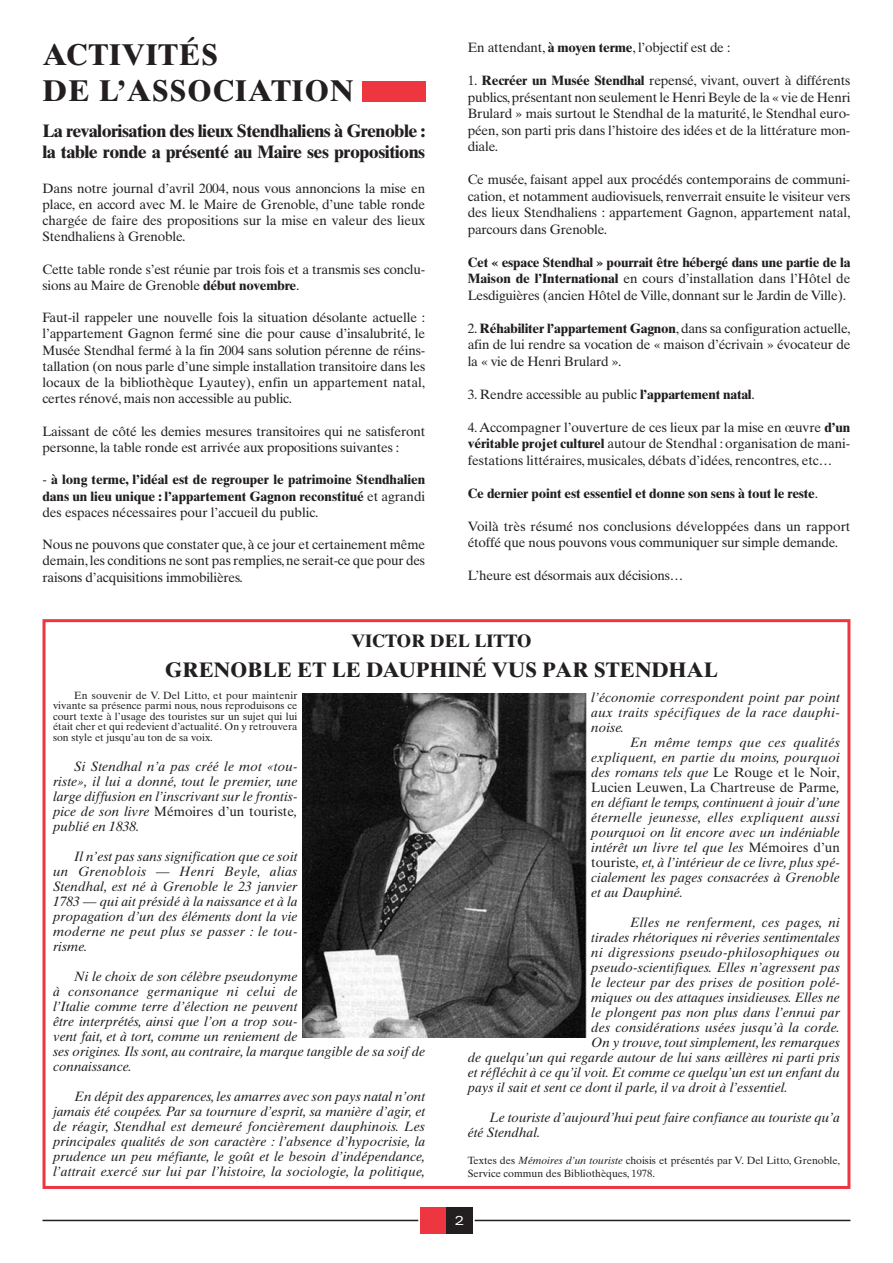
<style>
.page{position:relative;width:893px;height:1263px;background:#fff}
.page>*{position:absolute;margin:0;border:0;box-sizing:border-box;transform-origin:0 0}
.t1{font:700 30px/36px "Times Ten";letter-spacing:.025em;color:#231f20}
.t2{font:700 21px "Times Ten";color:#231f20}
.t3{font:700 18px/21.6px "Times Ten";letter-spacing:-.03em;color:#231f20}
.t4{font:700 18px "Times Ten";color:#231f20}
.t5{font:13.5px/16.5px "Times Ten";letter-spacing:-.015em;color:#231f20;text-align:justify}
.t6{font:italic 13.5px/15px "Times Ten";color:#231f20;text-align:justify}
.t7{font:700 13.5px/16.2px "Times Ten";letter-spacing:-.015em;color:#231f20;text-align:justify}
.t8{font:italic 13.5px "Times Ten";letter-spacing:.02em;color:#231f20}
.t9{font:italic 13.5px "Times Ten";letter-spacing:.025em;color:#231f20}
.t10{font:expanded 12px "Unitus B";color:#fff}
.t11{font:10.5px/10.5px "Times Ten";color:#231f20;text-align:justify}
.s1{font-weight:700}
.s2{font-weight:400}
.s3{font-style:normal}
.s4{font-style:italic}
</style>
<div class="page">
<hr style="left:475px;top:1220px;width:375px;height:1px;background:#231f20">
<hr style="left:43px;top:1220px;width:375px;height:1px;background:#231f20">
<div style="left:421px;top:1208px;width:26px;height:26px;background:#ee3640"></div>
<div style="left:447px;top:1208px;width:26px;height:26px;background:#231f20"></div>
<div style="left:43px;top:619px;width:807px;height:570px;border:3px solid #ee3640"></div>
<div style="left:362px;top:81px;width:63px;height:20px;background:#ee3640"></div>
<img style="left:302px;top:693px;width:285px;height:344px">
<h1 class="t1" style="left:43px;top:40px;width:312px">ACTIVITÉS<br>DE L’ASSOCIATION</h1>
<h3 class="t3" style="left:43px;top:122px;width:384px">La revalorisation des lieux Stendhaliens à Grenoble : la table ronde a présenté au Maire ses propositions</h3>
<p class="t5" style="left:43px;top:181px;width:384px">Dans notre journal d’avril 2004, nous vous annoncions la mise en place, en accord avec M. le Maire de Grenoble, d’une table ronde chargée de faire des propositions sur la mise en valeur des lieux Stendhaliens à Grenoble.</p>
<p class="t5" style="left:43px;top:262px;width:384px">Cette table ronde s’est réunie par trois fois et a transmis ses conclu&shy;sions au Maire de Grenoble <span class="s1">début novembre</span>.</p>
<p class="t5" style="left:43px;top:311px;width:384px">Faut-il rappeler une nouvelle fois la situation désolante actuelle : l’appartement Gagnon fermé sine die pour cause d’insalubrité, le Musée Stendhal fermé à la fin 2004 sans solution pérenne de réins&shy;tallation (on nous parle d’une simple installation transitoire dans les locaux de la bibliothèque Lyautey), enfin un appartement natal, certes rénové, mais non accessible au public.</p>
<p class="t5" style="left:43px;top:424px;width:384px">Laissant de côté les demies mesures transitoires qui ne satisferont personne, la table ronde est arrivée aux propositions suivantes :</p>
<p class="t7" style="left:43px;top:473px;width:384px"><span class="s2">-</span> à long terme, l’idéal est de regrouper le patrimoine Stendhalien dans un lieu unique : l’appartement Gagnon reconstitué <span class="s2">et agrandi des espaces nécessaires pour l’accueil du public.</span></p>
<p class="t5" style="left:43px;top:538px;width:384px">Nous ne pouvons que constater que, à ce jour et certainement même demain,les conditions ne sont pas remplies,ne serait-ce que pour des raisons d’acquisitions immobilières.</p>
<p class="t5" style="left:468px;top:41px;width:264px">En attendant, <span class="s1">à moyen terme</span>, l’objectif est de :</p>
<p class="t5" style="left:468px;top:74px;width:384px">1. <span class="s1">Recréer un Musée Stendhal</span> repensé, vivant, ouvert à différents publics,présentant non seulement le Henri Beyle de la « vie de Henri Brulard » mais surtout le Stendhal de la maturité, le Stendhal euro&shy;péen, son parti pris dans l’histoire des idées et de la littérature mon&shy;diale.</p>
<p class="t5" style="left:468px;top:173px;width:384px">Ce musée, faisant appel aux procédés contemporains de communi&shy;cation, et notamment audiovisuels, renverrait ensuite le visiteur vers des lieux Stendhaliens : appartement Gagnon, appartement natal, parcours dans Grenoble.</p>
<p class="t5" style="left:468px;top:255px;width:384px"><span class="s1">Cet « espace Stendhal » pourrait être hébergé dans une partie de la Maison de l’International</span> en cours d’installation dans l’Hôtel de Lesdiguières (ancien Hôtel de Ville, donnant sur le Jardin de Ville).</p>
<p class="t5" style="left:468px;top:321px;width:384px">2.<span class="s1">Réhabiliter l’appartement Gagnon</span>,dans sa configuration actuelle, afin de lui rendre sa vocation de « maison d’écrivain » évocateur de la « vie de Henri Brulard ».</p>
<p class="t5" style="left:468px;top:387px;width:289px">3. Rendre accessible au public <span class="s1">l’appartement natal</span>.</p>
<p class="t5" style="left:468px;top:420px;width:384px">4.Accompagner l’ouverture de ces lieux par la mise en œuvre <span class="s1">d’un véritable projet culturel</span> autour de Stendhal : organisation de mani&shy;festations littéraires, musicales, débats d’idées, rencontres, etc…</p>
<p class="t7" style="left:468px;top:486px;width:352px">Ce dernier point est essentiel et donne son sens à tout le reste<span class="s2">.</span></p>
<p class="t5" style="left:468px;top:519px;width:384px">Voilà très résumé nos conclusions développées dans un rapport étoffé que nous pouvons vous communiquer sur simple demande.</p>
<p class="t5" style="left:468px;top:568px;width:217px">L’heure est désormais aux décisions…</p>
<h3 class="t4" style="left:351px;top:635px;width:182px">VICTOR DEL LITTO</h3>
<h2 class="t2" style="left:165px;top:663px;width:555px">GRENOBLE ET LE DAUPHINÉ VUS PAR STENDHAL</h2>
<p class="t11" style="left:53px;top:691px;width:246px;text-indent:21px">En souvenir de V. Del Litto, et pour maintenir vivante sa présence parmi nous, nous reproduisons ce court texte à l’usage des touristes sur un sujet qui lui était cher et qui redevient d’actualité. On y retrouvera son style et jusqu’au ton de sa voix.</p>
<p class="t6" style="left:53px;top:760px;width:246px;text-indent:21px">Si Stendhal n’a pas créé le mot «tou&shy;riste», il lui a donné, tout le premier, une large diffusion en l’inscrivant sur le frontis&shy;pice de son livre <span class="s3">Mémoires d’un touriste</span>, publié en 1838.</p>
<p class="t6" style="left:53px;top:850px;width:246px;text-indent:21px">Il n’est pas sans signification que ce soit un Grenoblois — Henri Beyle, alias Stendhal, est né à Grenoble le 23 janvier 1783 — qui ait présidé à la naissance et à la propagation d’un des éléments dont la vie moderne ne peut plus se passer : le tou&shy;risme.</p>
<p class="t6" style="left:53px;top:970px;width:374px;text-align:left;text-indent:21px">Ni le choix de son célèbre pseudonyme<br>à consonance germanique ni celui de<br>l’Italie comme terre d’élection ne peuvent<br>être interprétés, ainsi que l’on a trop sou-<br>vent fait, et à tort, comme un reniement de<br>ses origines. Ils sont, au contraire, la marque tangible de sa soif de connaissance.</p>
<p class="t6" style="left:53px;top:1090px;width:374px;text-indent:21px">En dépit des apparences, les amarres avec son pays natal n’ont jamais été coupées. Par sa tournure d’esprit, sa manière d’agir, et de réagir, Stendhal est demeuré foncièrement dauphinois. Les principales qualités de son caractère : l’absence d’hypocrisie, la prudence un peu méfiante, le goût et le besoin d’indépendance, l’attrait exercé sur lui par l’histoire, la sociologie, la politique,</p>
<p class="t6" style="left:591px;top:691px;width:250px">l’économie correspondent point par point aux traits spécifiques de la race dauphi&shy;noise.</p>
<p class="t6" style="left:591px;top:736px;width:250px;text-indent:38px">En même temps que ces qualités expliquent, en partie du moins, pourquoi des romans tels que <span class="s3">Le Rouge et le Noir, Lucien Leuwen, La Chartreuse de Parme</span>, en défiant le temps, continuent à jouir d’une éternelle jeunesse, elles expliquent aussi pourquoi on lit encore avec un indéniable intérêt un livre tel que les <span class="s3">Mémoires d’un touriste</span>, et, à l’intérieur de ce livre, plus spé&shy;cialement les pages consacrées à Grenoble et au Dauphiné.</p>
<p class="t9" style="left:630px;top:917px;width:212px">Elles ne renferment, ces pages, ni</p>
<p class="t6" style="left:591px;top:931px;width:250px">tirades rhétoriques ni rêveries sentimentales</p>
<p class="t8" style="left:591px;top:947px;width:250px">ni digressions pseudo-philosophiques ou</p>
<p class="t6" style="left:591px;top:961px;width:250px">pseudo-scientifiques. Elles n’agressent pas</p>
<p class="t6" style="left:591px;top:976px;width:250px">le lecteur par des prises de position polé-</p>
<p class="t6" style="left:591px;top:991px;width:250px">miques ou des attaques insidieuses. Elles ne</p>
<p class="t6" style="left:591px;top:1006px;width:250px">le plongent pas non plus dans l’ennui par</p>
<p class="t6" style="left:591px;top:1021px;width:250px">des considérations usées jusqu’à la corde.</p>
<p class="t6" style="left:591px;top:1036px;width:250px">On y trouve, tout simplement, les remarques</p>
<p class="t6" style="left:468px;top:1051px;width:374px">de quelqu’un qui regarde autour de lui sans œillères ni parti pris</p>
<p class="t6" style="left:468px;top:1066px;width:374px">et réfléchit à ce qu’il voit. Et comme ce quelqu’un est un enfant du</p>
<p class="t6" style="left:468px;top:1081px;width:322px">pays il sait et sent ce dont il parle, il va droit à l’essentiel.</p>
<p class="t6" style="left:468px;top:1111px;width:374px;text-indent:21px">Le touriste d’aujourd’hui peut faire confiance au touriste qu’a été Stendhal.</p>
<p class="t11" style="left:468px;top:1154px;width:374px;line-height:13.5px">Textes des <span class="s4">Mémoires d’un touriste</span> choisis et présentés par V. Del Litto, Grenoble,<br>Service commun des Bibliothèques, 1978.</p>
<p class="t10" style="left:454px;top:1214px;width:12px">2</p>
</div>
